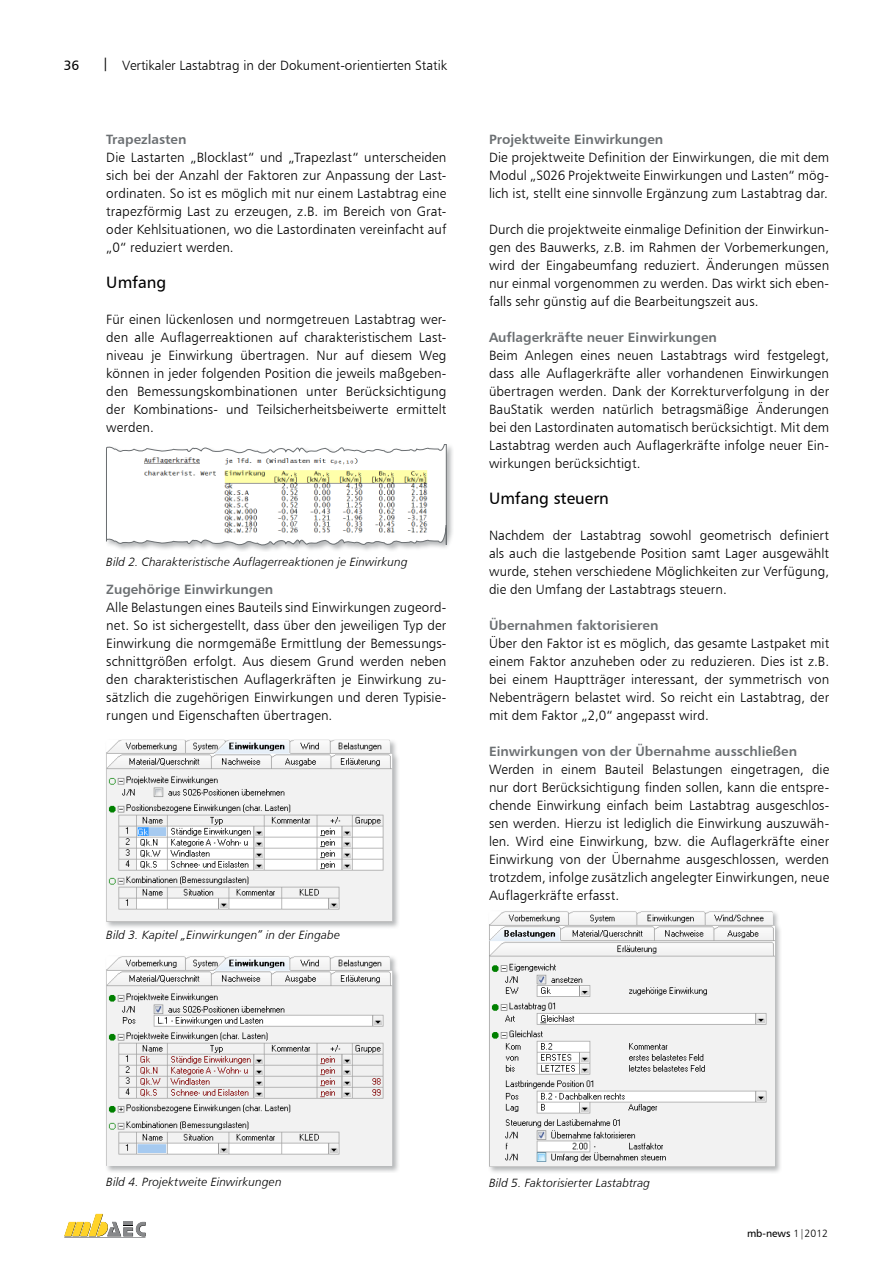
<style>
.page{position:relative;width:893px;height:1263px;background:#fff}
.page>*{position:absolute;margin:0;border:0;box-sizing:border-box;transform-origin:0 0}
.t1{font:16.5px "Humanist 777 BT Roman B";color:#000}
.t2{font:13.5px/18px "Humanist 777 BT Light B";letter-spacing:.005em;color:#000;text-align:justify}
.t3{font:13.5px "Humanist 777 BT Bold B";color:#6b6f72}
.t4{font:13.5px "Humanist 777 BT Roman B";color:#000}
.t5{font:12px "Humanist 777 BT Light Italic B";letter-spacing:.01em;color:#000}
.t6{font:10.5px "Humanist 777 BT Roman B";color:#000}
.s1{font-family:"Humanist 777 BT Roman B"}
.s2{font-family:"Humanist 777 BT Light B"}
</style>
<div class="page">
<svg style="left:64px;top:1214px;width:82px;height:23px"></svg>
<div style="left:105px;top:443px;width:349px;height:109px;background:#6b6f72;opacity:.5"></div>
<svg style="left:106px;top:444px;width:341px;height:108px"></svg>
<div style="left:105px;top:738px;width:295px;height:191px;background:#6b6f72;opacity:.5"></div>
<img style="left:106px;top:740px;width:286px;height:182px">
<div style="left:105px;top:955px;width:295px;height:218px;background:#6b6f72;opacity:.5"></div>
<img style="left:106px;top:956px;width:286px;height:210px">
<div style="left:487px;top:910px;width:296px;height:264px;background:#6b6f72;opacity:.5"></div>
<img style="left:489px;top:911px;width:286px;height:255px">
<p class="t4" style="left:64px;top:57px;width:17px">36</p>
<p class="t2" style="left:102px;top:56px;width:346px"><span class="s1">|</span> Vertikaler Lastabtrag in der Dokument-orientierten Statik</p>
<p class="t3" style="left:106px;top:131px;width:82px">Trapezlasten</p>
<p class="t2" style="left:106px;top:148px;width:342px">Die Lastarten „Blocklast“ und „Trapezlast“ unterscheiden sich bei der Anzahl der Faktoren zur Anpassung der Last&shy;ordinaten. So ist es möglich mit nur einem Lastabtrag eine trapezförmig Last zu erzeugen, z.B. im Bereich von Grat&shy;oder Kehlsituationen, wo die Lastordinaten vereinfacht auf „0“ reduziert werden.</p>
<p class="t1" style="left:106px;top:272px;width:61px">Umfang</p>
<p class="t2" style="left:106px;top:310px;width:342px">Für einen lückenlosen und normgetreuen Lastabtrag wer&shy;den alle Auflagerreaktionen auf charakteristischem Last&shy;niveau je Einwirkung übertragen. Nur auf diesem Weg können in jeder folgenden Position die jeweils maßgeben&shy;den Bemessungskombinationen unter Berücksichtigung der Kombinations- und Teilsicherheitsbeiwerte ermittelt werden.</p>
<p class="t5" style="left:106px;top:554px;width:303px">Bild 2. Charakteristische Auflagerreaktionen je Einwirkung</p>
<p class="t3" style="left:106px;top:581px;width:168px">Zugehörige Einwirkungen</p>
<p class="t2" style="left:106px;top:598px;width:342px">Alle Belastungen eines Bauteils sind Einwirkungen zugeord&shy;net. So ist sichergestellt, dass über den jeweiligen Typ der Einwirkung die normgemäße Ermittlung der Bemessungs&shy;schnittgrößen erfolgt. Aus diesem Grund werden neben den charakteristischen Auflagerkräften je Einwirkung zu&shy;sätzlich die zugehörigen Einwirkungen und deren Typisie&shy;rungen und Eigenschaften übertragen.</p>
<p class="t5" style="left:106px;top:927px;width:235px">Bild 3. Kapitel „Einwirkungen“ in der Eingabe</p>
<p class="t3" style="left:489px;top:131px;width:176px">Projektweite Einwirkungen</p>
<p class="t2" style="left:489px;top:148px;width:342px">Die projektweite Definition der Einwirkungen, die mit dem Modul „S026 Projektweite Einwirkungen und Lasten“ mög&shy;lich ist, stellt eine sinnvolle Ergänzung zum Lastabtrag dar.</p>
<p class="t2" style="left:489px;top:220px;width:342px">Durch die projektweite einmalige Definition der Einwirkun&shy;gen des Bauwerks, z.B. im Rahmen der Vorbemerkungen, wird der Eingabeumfang reduziert. Änderungen müssen nur einmal vorgenommen zu werden. Das wirkt sich eben&shy;falls sehr günstig auf die Bearbeitungszeit aus.</p>
<p class="t3" style="left:489px;top:329px;width:229px">Auflagerkräfte neuer Einwirkungen</p>
<p class="t2" style="left:489px;top:346px;width:342px">Beim Anlegen eines neuen Lastabtrags wird festgelegt, dass alle Auflagerkräfte aller vorhandenen Einwirkungen übertragen werden. Dank der Korrekturverfolgung in der BauStatik werden natürlich betragsmäßige Änderungen bei den Lastordinaten automatisch berücksichtigt. Mit dem Lastabtrag werden auch Auflagerkräfte infolge neuer Ein&shy;wirkungen berücksichtigt.</p>
<p class="t1" style="left:489px;top:488px;width:121px">Umfang steuern</p>
<p class="t2" style="left:489px;top:526px;width:342px">Nachdem der Lastabtrag sowohl geometrisch definiert als auch die lastgebende Position samt Lager ausgewählt wurde, stehen verschiedene Möglichkeiten zur Verfügung, die den Umfang der Lastabtrags steuern.</p>
<p class="t3" style="left:489px;top:617px;width:171px">Übernahmen faktorisieren</p>
<p class="t2" style="left:489px;top:634px;width:342px">Über den Faktor ist es möglich, das gesamte Lastpaket mit einem Faktor anzuheben oder zu reduzieren. Dies ist z.B. bei einem Hauptträger interessant, der symmetrisch von Nebenträgern belastet wird. So reicht ein Lastabtrag, der mit dem Faktor „2,0“ angepasst wird.</p>
<p class="t3" style="left:489px;top:743px;width:310px">Einwirkungen von der Übernahme ausschließen</p>
<p class="t2" style="left:489px;top:760px;width:342px">Werden in einem Bauteil Belastungen eingetragen, die nur dort Berücksichtigung finden sollen, kann die entspre&shy;chende Einwirkung einfach beim Lastabtrag ausgeschlos&shy;sen werden. Hierzu ist lediglich die Einwirkung auszuwäh&shy;len. Wird eine Einwirkung, bzw. die Auflagerkräfte einer Einwirkung von der Übernahme ausgeschlossen, werden trotzdem, infolge zusätzlich angelegter Einwirkungen, neue Auflagerkräfte erfasst.</p>
<p class="t5" style="left:106px;top:1174px;width:177px">Bild 4. Projektweite Einwirkungen</p>
<p class="t5" style="left:489px;top:1175px;width:163px">Bild 5. Faktorisierter Lastabtrag</p>
<p class="t6" style="left:747px;top:1227px;width:83px">mb-news <span class="s2">1|2012</span></p>
</div>
